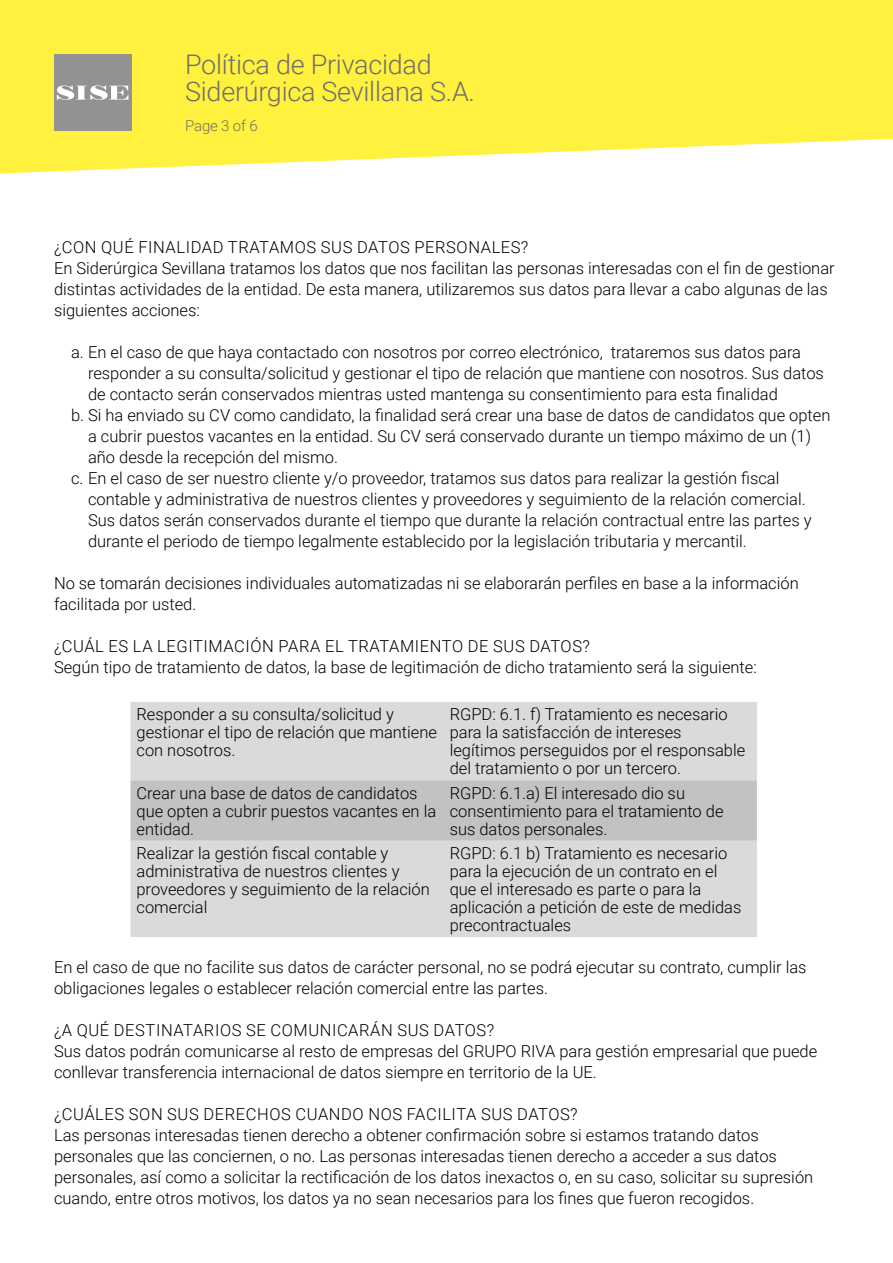
<style>
.page{position:relative;width:893px;height:1263px;background:#fff}
.page>*{position:absolute;margin:0;border:0;box-sizing:border-box;transform-origin:0 0}
.t1{font:300 27px/27px "Roboto";letter-spacing:-.01em;color:#706f6f}
.t2{font:300 16.5px/18px "Roboto";color:#000}
.t3{font:300 15px "Roboto";letter-spacing:-.01em;color:#706f6f}
</style>
<div class="page">
<svg style="left:0;top:0;width:893px;height:173px;background:#fef250"></svg>
<div style="left:54px;top:54px;width:77px;height:77px;background:#929292"></div>
<svg style="left:57px;top:85px;width:72px;height:15px"></svg>
<div style="left:130px;top:702px;width:627px;height:235px;background:#dadada"></div>
<div style="left:130px;top:780px;width:627px;height:61px;background:#c2c2c2"></div>
<h1 class="t1" style="left:185px;top:50px;width:291px">Política de Privacidad<br>Siderúrgica Sevillana S.A.</h1>
<p class="t3" style="left:185px;top:115px;width:74px">Page 3 of 6</p>
<p class="t2" style="left:54px;top:236px;width:782px;line-height:21px">¿CON QUÉ FINALIDAD TRATAMOS SUS DATOS PERSONALES?<br>En Siderúrgica Sevillana tratamos los datos que nos facilitan las personas interesadas con el fin de gestionar distintas actividades de la entidad. De esta manera, utilizaremos sus datos para llevar a cabo algunas de las siguientes acciones:</p>
<p class="t2" style="left:71px;top:343px;width:732px">a. En el caso de que haya contactado con nosotros por correo electrónico, trataremos sus datos para</p>
<p class="t2" style="left:88px;top:364px;width:737px">responder a su consulta/solicitud y gestionar el tipo de relación que mantiene con nosotros. Sus datos</p>
<p class="t2" style="left:88px;top:385px;width:691px">de contacto serán conservados mientras usted mantenga su consentimiento para esta finalidad</p>
<p class="t2" style="left:71px;top:406px;width:761px">b. Si ha enviado su CV como candidato, la finalidad será crear una base de datos de candidatos que opten</p>
<p class="t2" style="left:88px;top:427px;width:725px">a cubrir puestos vacantes en la entidad. Su CV será conservado durante un tiempo máximo de un (1)</p>
<p class="t2" style="left:88px;top:448px;width:251px">año desde la recepción del mismo.</p>
<p class="t2" style="left:71px;top:469px;width:710px">c. En el caso de ser nuestro cliente y/o proveedor, tratamos sus datos para realizar la gestión fiscal</p>
<p class="t2" style="left:88px;top:490px;width:719px">contable y administrativa de nuestros clientes y proveedores y seguimiento de la relación comercial.</p>
<p class="t2" style="left:88px;top:511px;width:725px">Sus datos serán conservados durante el tiempo que durante la relación contractual entre las partes y</p>
<p class="t2" style="left:88px;top:532px;width:660px">durante el periodo de tiempo legalmente establecido por la legislación tributaria y mercantil.</p>
<p class="t2" style="left:54px;top:572px;width:746px;line-height:21px">No se tomarán decisiones individuales automatizadas ni se elaborarán perfiles en base a la información facilitada por usted.</p>
<p class="t2" style="left:54px;top:635px;width:704px;line-height:21px">¿CUÁL ES LA LEGITIMACIÓN PARA EL TRATAMIENTO DE SUS DATOS?<br>Según tipo de tratamiento de datos, la base de legitimación de dicho tratamiento será la siguiente:</p>
<p class="t2" style="left:136px;top:705px;width:302px">Responder a su consulta/solicitud y gestionar el tipo de relación que mantiene con nosotros.</p>
<p class="t2" style="left:450px;top:705px;width:297px">RGPD: 6.1. f) Tratamiento es necesario para la satisfacción de intereses legítimos perseguidos por el responsable del tratamiento o por un tercero.</p>
<p class="t2" style="left:136px;top:783px;width:301px">Crear una base de datos de candidatos que opten a cubrir puestos vacantes en la entidad.</p>
<p class="t2" style="left:450px;top:783px;width:275px">RGPD: 6.1.a) El interesado dio su consentimiento para el tratamiento de sus datos personales.</p>
<p class="t2" style="left:136px;top:843px;width:295px">Realizar la gestión fiscal contable y administrativa de nuestros clientes y proveedores y seguimiento de la relación comercial</p>
<p class="t2" style="left:450px;top:843px;width:293px">RGPD: 6.1 b) Tratamiento es necesario para la ejecución de un contrato en el que el interesado es parte o para la aplicación a petición de este de medidas precontractuales</p>
<p class="t2" style="left:54px;top:956px;width:754px;line-height:21px">En el caso de que no facilite sus datos de carácter personal, no se podrá ejecutar su contrato, cumplir las obligaciones legales o establecer relación comercial entre las partes.</p>
<p class="t2" style="left:54px;top:1019px;width:765px;line-height:21px">¿A QUÉ DESTINATARIOS SE COMUNICARÁN SUS DATOS?<br>Sus datos podrán comunicarse al resto de empresas del GRUPO RIVA para gestión empresarial que puede conllevar transferencia internacional de datos siempre en territorio de la UE.</p>
<p class="t2" style="left:54px;top:1103px;width:761px;line-height:21px">¿CUÁLES SON SUS DERECHOS CUANDO NOS FACILITA SUS DATOS?<br>Las personas interesadas tienen derecho a obtener confirmación sobre si estamos tratando datos personales que las conciernen, o no. Las personas interesadas tienen derecho a acceder a sus datos personales, así como a solicitar la rectificación de los datos inexactos o, en su caso, solicitar su supresión cuando, entre otros motivos, los datos ya no sean necesarios para los fines que fueron recogidos.</p>
</div>
